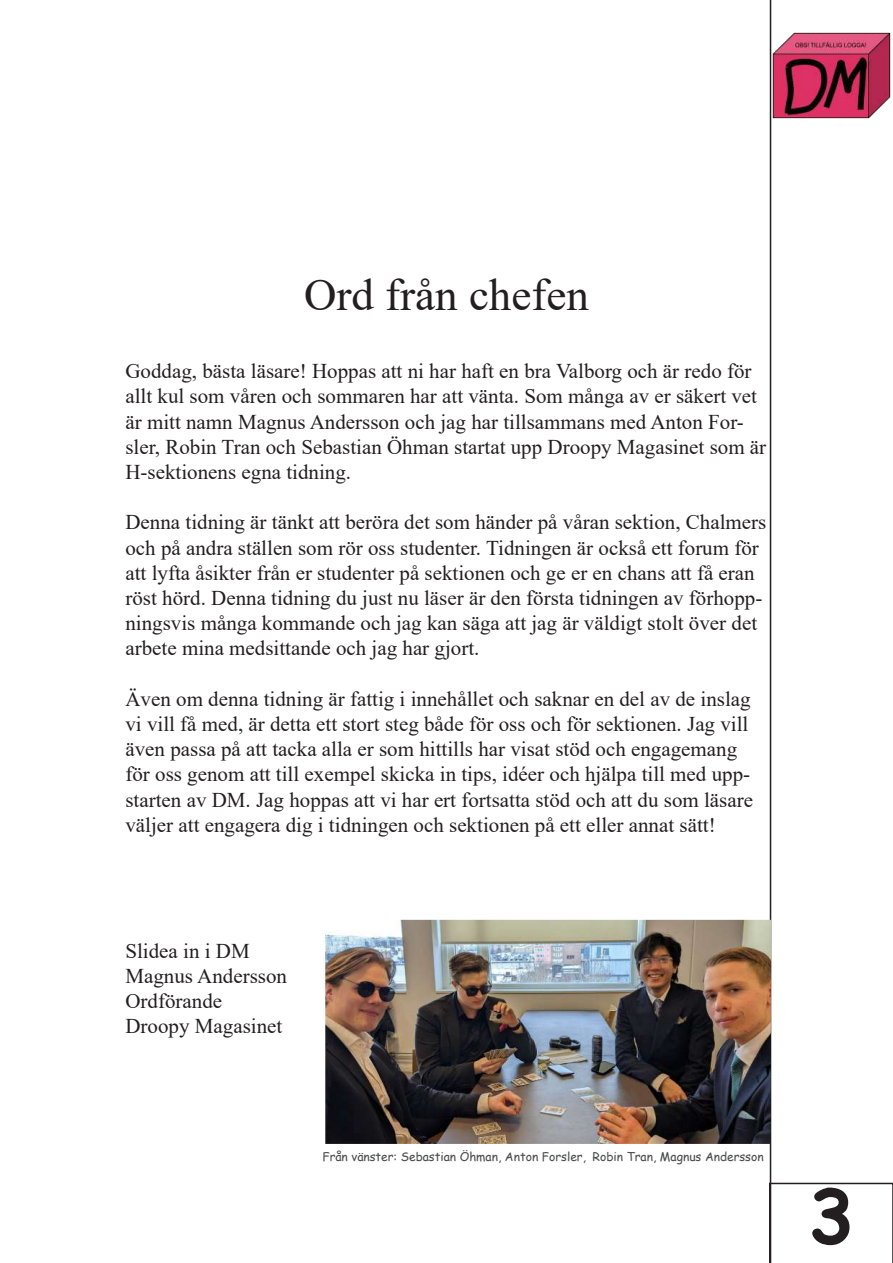
<style>
.page{position:relative;width:893px;height:1263px;background:#fff}
.page>*{position:absolute;margin:0;border:0;box-sizing:border-box;transform-origin:0 0}
.t1{font:700 75px "Comic Sans MS";color:#231f20}
.t2{font:45px "Times New Roman";color:#231f20}
.t3{font:21px/25.2px "Times New Roman";color:#231f20}
.t4{font:12px "Comic Sans MS";color:#4b4c4d}
</style>
<div class="page">
<img style="left:771px;top:0;width:120px;height:151px">
<svg style="left:769px;top:1183px;width:124px;height:80px"></svg>
<hr style="left:770px;top:0;width:1px;height:1263px;background:#231f20">
<img style="left:325px;top:920px;width:446px;height:224px">
<h2 class="t2" style="left:304px;top:263px;width:286px">Ord från chefen</h2>
<p class="t3" style="left:125px;top:358px;width:642px">Goddag, bästa läsare! Hoppas att ni har haft en bra Valborg och är redo för allt kul som våren och sommaren har att vänta. Som många av er säkert vet är mitt namn Magnus Andersson och jag har tillsammans med Anton For&shy;sler, Robin Tran och Sebastian Öhman startat upp Droopy Magasinet som är H-sektionens egna tidning.</p>
<p class="t3" style="left:125px;top:509px;width:642px">Denna tidning är tänkt att beröra det som händer på våran sektion, Chalmers och på andra ställen som rör oss studenter. Tidningen är också ett forum för att lyfta åsikter från er studenter på sektionen och ge er en chans att få eran röst hörd. Denna tidning du just nu läser är den första tidningen av förhopp&shy;ningsvis många kommande och jag kan säga att jag är väldigt stolt över det arbete mina medsittande och jag har gjort.</p>
<p class="t3" style="left:125px;top:685px;width:629px">Även om denna tidning är fattig i innehållet och saknar en del av de inslag vi vill få med, är detta ett stort steg både för oss och för sektionen. Jag vill även passa på att tacka alla er som hittills har visat stöd och engagemang för oss genom att till exempel skicka in tips, idéer och hjälpa till med upp&shy;starten av DM. Jag hoppas att vi har ert fortsatta stöd och att du som läsare väljer att engagera dig i tidningen och sektionen på ett eller annat sätt!</p>
<p class="t3" style="left:125px;top:937px;width:163px">Slidea in i DM<br>Magnus Andersson<br>Ordförande<br>Droopy Magasinet</p>
<p class="t4" style="left:322px;top:1148px;width:443px">Från vänster: Sebastian Öhman, Anton Forsler, Robin Tran, Magnus Andersson</p>
<h1 class="t1" style="left:808px;top:1161px;width:47px">3</h1>
</div>
